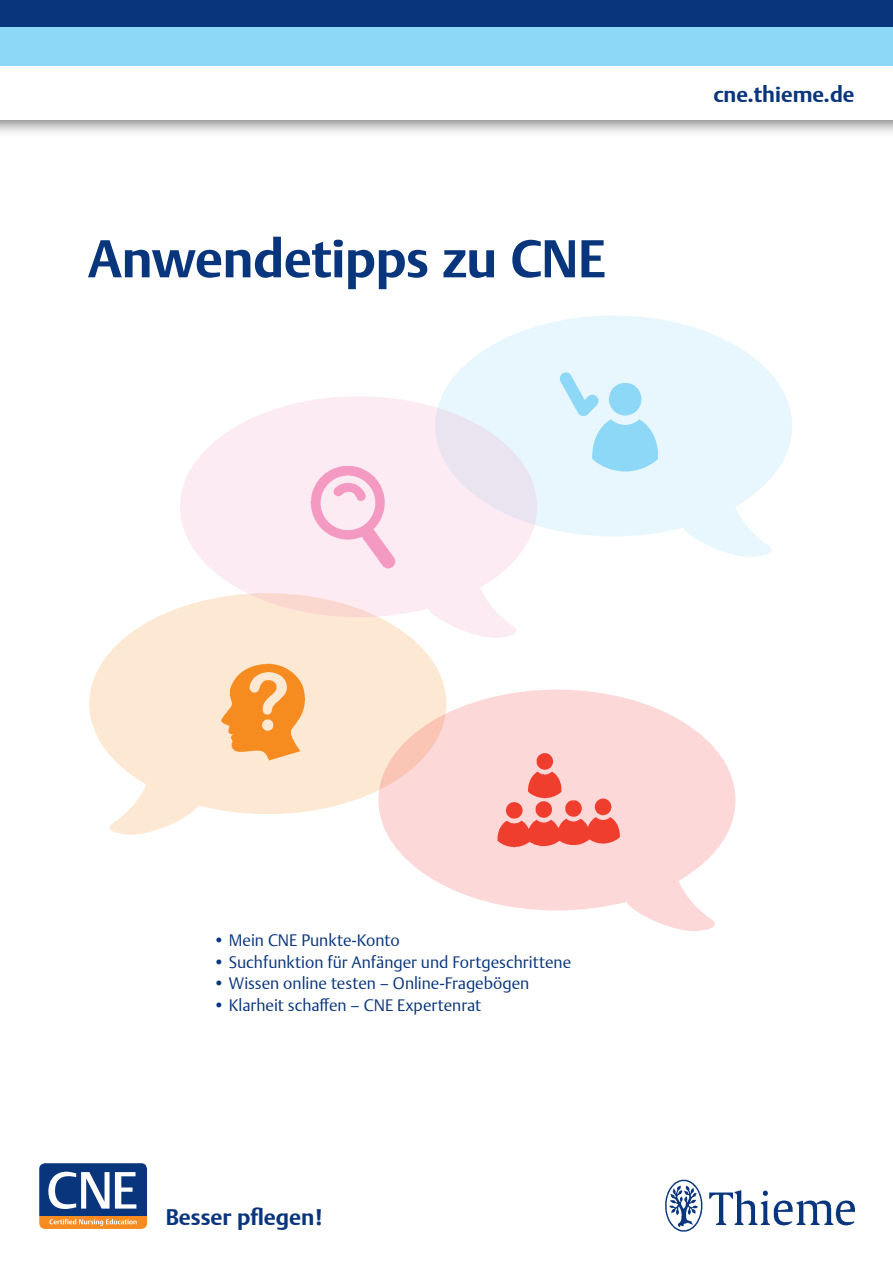
<style>
.page{position:relative;width:893px;height:1263px;background:#fff}
.page>*{position:absolute;margin:0;border:0;box-sizing:border-box;transform-origin:0 0}
.t1{font:700 52.5px "Thieme Argo 2008";letter-spacing:-.01em;color:#08357c}
.t2{font:700 22.5px "Thieme Argo 2011";letter-spacing:-.005em;color:#08357c}
.t3{font:700 21.75px "Thieme Argo 2008";color:#08357c}
.t4{font:300 16.5px "Thieme Argo 2008";color:#08357c}
</style>
<div class="page">
<img style="left:665px;top:1179px;width:190px;height:53px">
<div style="left:0;top:0;width:893px;height:138px;background:#231f20;opacity:.6"></div>
<div style="left:0;top:0;width:893px;height:119px;background:#fff"></div>
<div style="left:0;top:26px;width:893px;height:39px;background:#8dd7f7"></div>
<div style="left:0;top:0;width:893px;height:26px;background:#08357c"></div>
<div style="left:39px;top:1215px;width:108px;height:14px;background:#f68b1f"></div>
<svg style="left:39px;top:1163px;width:108px;height:63px"></svg>
<svg style="left:442px;top:315px;width:350px;height:242px;fill:#e8f7fd"></svg>
<svg style="left:89px;top:607px;width:356px;height:228px;fill:#fde8d3"></svg>
<svg style="left:180px;top:396px;width:357px;height:243px;fill:#fcebf3"></svg>
<svg style="left:378px;top:690px;width:357px;height:241px;fill:#fcd8d9"></svg>
<img style="left:554px;top:369px;width:108px;height:104px">
<img style="left:496px;top:752px;width:125px;height:97px">
<img style="left:214px;top:663px;width:99px;height:99px">
<img style="left:299px;top:462px;width:108px;height:109px">
<h1 class="t1" style="left:88px;top:223px;width:519px">Anwendetipps zu CNE</h1>
<h3 class="t3" style="left:713px;top:80px;width:143px">cne.thieme.de</h3>
<p class="t4" style="left:213px;top:929px;width:188px">• Mein CNE Punkte-Konto</p>
<p class="t4" style="left:213px;top:951px;width:360px">• Suchfunktion für Anfänger und Fortgeschrittene</p>
<p class="t4" style="left:213px;top:972px;width:318px">• Wissen online testen – Online-Fragebögen</p>
<p class="t4" style="left:213px;top:994px;width:269px">• Klarheit schaffen – CNE Expertenrat</p>
<h2 class="t2" style="left:166px;top:1202px;width:158px">Besser pflegen !</h2>
</div>
